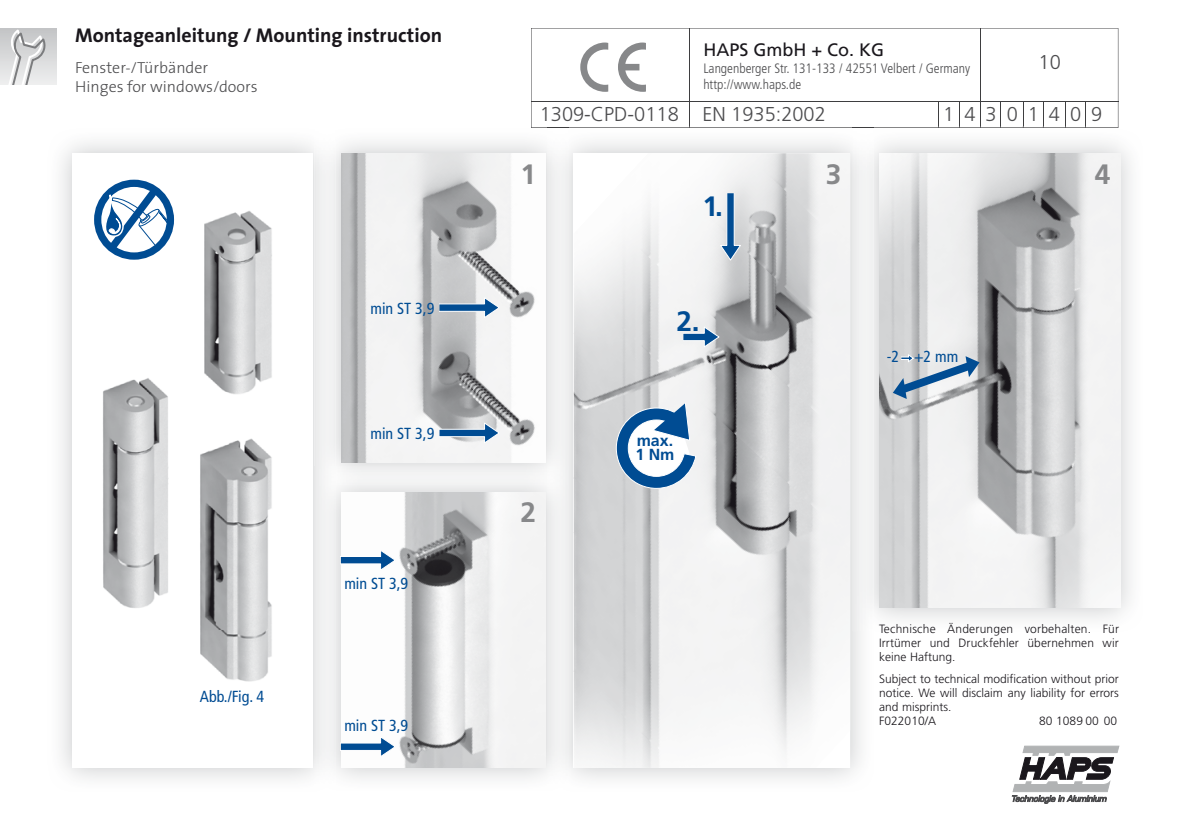
<style>
.page{position:relative;width:1191px;height:840px;background:#fff}
.page>*{position:absolute;margin:0;border:0;box-sizing:border-box;transform-origin:0 0}
.t1{font:700 28px "Frutiger";color:#87888a}
.t2{font:700 28px "Frutiger";color:#004c93}
.t3{font:700 20px "The Sans";color:#1a171c}
.t4{font:300 20px "Frutiger";color:#4c4c4e}
.t5{font:300 20px "Frutiger";letter-spacing:.5em;color:#4c4c4e}
.t6{font:18px "Frutiger";color:#1a171c}
.t7{font:condensed 16px "Frutiger";color:#004c93}
.t8{font:300 16px/19.2px "The Sans";color:#4c4c4e}
.t9{font:700 16px/14px "Frutiger";color:#004c93}
.t10{font:300 condensed 13.6px/16.4px "Frutiger";color:#4c4c4e}
.t11{font:300 12px/14px "Frutiger";color:#1a171c;text-align:justify}
</style>
<div class="page">
<div style="left:0;top:28px;width:57px;height:57px;background:linear-gradient(to bottom,#c3c4c5,#efeff0)"></div>
<svg style="left:3px;top:28px;width:44px;height:57px;background:#d2d2d4"></svg>
<svg style="left:531px;top:28px;width:587px;height:98px"></svg>
<hr style="left:531px;top:101px;width:587px;height:1px;background:#3e3e40">
<hr style="left:689px;top:28px;width:1px;height:99px;background:#3e3e40">
<hr style="left:980px;top:28px;width:1px;height:99px;background:#3e3e40">
<img style="left:94px;top:200px;width:179px;height:482px">
<div style="left:314px;top:140px;width:21px;height:344px;background:#f1f2f2"></div>
<img style="left:341px;top:153px;width:196px;height:308px">
<img style="left:314px;top:484px;width:233px;height:298px">
<img style="left:341px;top:492px;width:204px;height:275px">
<img style="left:547px;top:140px;width:314px;height:639px">
<img style="left:569px;top:127px;width:284px;height:1px">
<svg style="left:531px;top:126px;width:38px;height:2px"></svg>
<div style="left:547px;top:466px;width:22px;height:313px;background:#f1f2f2"></div>
<img style="left:574px;top:540px;width:276px;height:227px">
<img style="left:574px;top:208px;width:276px;height:332px">
<img style="left:574px;top:670px;width:105px;height:97px">
<img style="left:596px;top:156px;width:254px;height:287px">
<img style="left:644px;top:153px;width:206px;height:194px">
<img style="left:745px;top:153px;width:105px;height:97px">
<img style="left:574px;top:306px;width:124px;height:197px">
<img style="left:574px;top:477px;width:27px;height:55px">
<img style="left:574px;top:283px;width:25px;height:51px">
<img style="left:873px;top:126px;width:258px;height:493px">
<img style="left:873px;top:126px;width:245px;height:2px">
<svg style="left:959px;top:102px;width:1px;height:25px"></svg>
<svg style="left:938px;top:102px;width:1px;height:25px"></svg>
<svg style="left:1000px;top:102px;width:1px;height:25px"></svg>
<svg style="left:1022px;top:102px;width:1px;height:25px"></svg>
<svg style="left:1042px;top:102px;width:1px;height:25px"></svg>
<svg style="left:1065px;top:102px;width:1px;height:25px"></svg>
<svg style="left:1085px;top:102px;width:1px;height:25px"></svg>
<div style="left:853px;top:140px;width:20px;height:490px;background:#f2f2f3"></div>
<svg style="left:853px;top:127px;width:20px;height:1px"></svg>
<img style="left:879px;top:153px;width:241px;height:454px">
<svg style="left:683px;top:326px;width:36px;height:21px"></svg>
<svg style="left:439px;top:422px;width:61px;height:21px"></svg>
<svg style="left:341px;top:549px;width:55px;height:21px"></svg>
<svg style="left:341px;top:735px;width:55px;height:22px"></svg>
<svg style="left:439px;top:297px;width:61px;height:21px"></svg>
<svg style="left:720px;top:193px;width:21px;height:67px"></svg>
<svg style="left:607px;top:391px;width:1px;height:13px"></svg>
<svg style="left:615px;top:402px;width:81px;height:86px"></svg>
<svg style="left:1012px;top:745px;width:107px;height:58px"></svg>
<div style="left:94px;top:179px;width:80px;height:80px;border:7px solid #004c93;border-radius:50%"></div>
<svg style="left:101px;top:179px;width:69px;height:79px"></svg>
<svg style="left:892px;top:354px;width:87px;height:45px;background:#aabac9"></svg>
<h2 class="t3" style="left:75px;top:19px;width:368px">Montageanleitung / Mounting instruction</h2>
<h3 class="t8" style="left:75px;top:57px;width:184px">Fenster-/Türbänder<br>Hinges for windows/doors</h3>
<h2 class="t4" style="left:1038px;top:50px;width:24px">10</h2>
<h2 class="t4" style="left:540px;top:103px;width:287px">1309-CPD-0118 EN 1935:2002</h2>
<h3 class="t6" style="left:703px;top:39px;width:182px">HAPS GmbH + Co. KG</h3>
<p class="t10" style="left:703px;top:60px;width:268px">Langenberger Str. 131-133 / 42551 Velbert / Germany http://www.haps.de</p>
<h2 class="t5" style="left:943px;top:103px;width:160px">14301409</h2>
<h3 class="t7" style="left:200px;top:686px;width:66px">Abb./Fig. 4</h3>
<h3 class="t7" style="left:370px;top:299px;width:65px">min ST 3,9</h3>
<h3 class="t7" style="left:370px;top:424px;width:65px">min ST 3,9</h3>
<h3 class="t7" style="left:344px;top:573px;width:65px">min ST 3,9</h3>
<h3 class="t7" style="left:344px;top:715px;width:65px">min ST 3,9</h3>
<h1 class="t1" style="left:520px;top:157px;width:17px">1</h1>
<h1 class="t1" style="left:520px;top:495px;width:17px">2</h1>
<h1 class="t2" style="left:702px;top:189px;width:22px">1.</h1>
<h1 class="t2" style="left:676px;top:304px;width:25px">2.</h1>
<h3 class="t9" style="left:635px;top:433px;width:41px">max.<br>1 Nm</h3>
<h1 class="t1" style="left:825px;top:157px;width:17px">3</h1>
<h3 class="t7" style="left:887px;top:347px;width:73px">-2 +2 mm</h3>
<h1 class="t1" style="left:1094px;top:157px;width:17px">4</h1>
<p class="t11" style="left:879px;top:621px;width:241px">Technische Änderungen vorbehalten. Für Irrtümer und Druckfehler über nehmen wir keine Haftung.</p>
<p class="t11" style="left:879px;top:671px;width:241px;text-align:left">Subject to technical modification without prior notice. We will disclaim any liability for errors and misprints.<br>F022010/A</p>
<p class="t11" style="left:1039px;top:713px;width:80px">80 1089 00 00</p>
</div>
